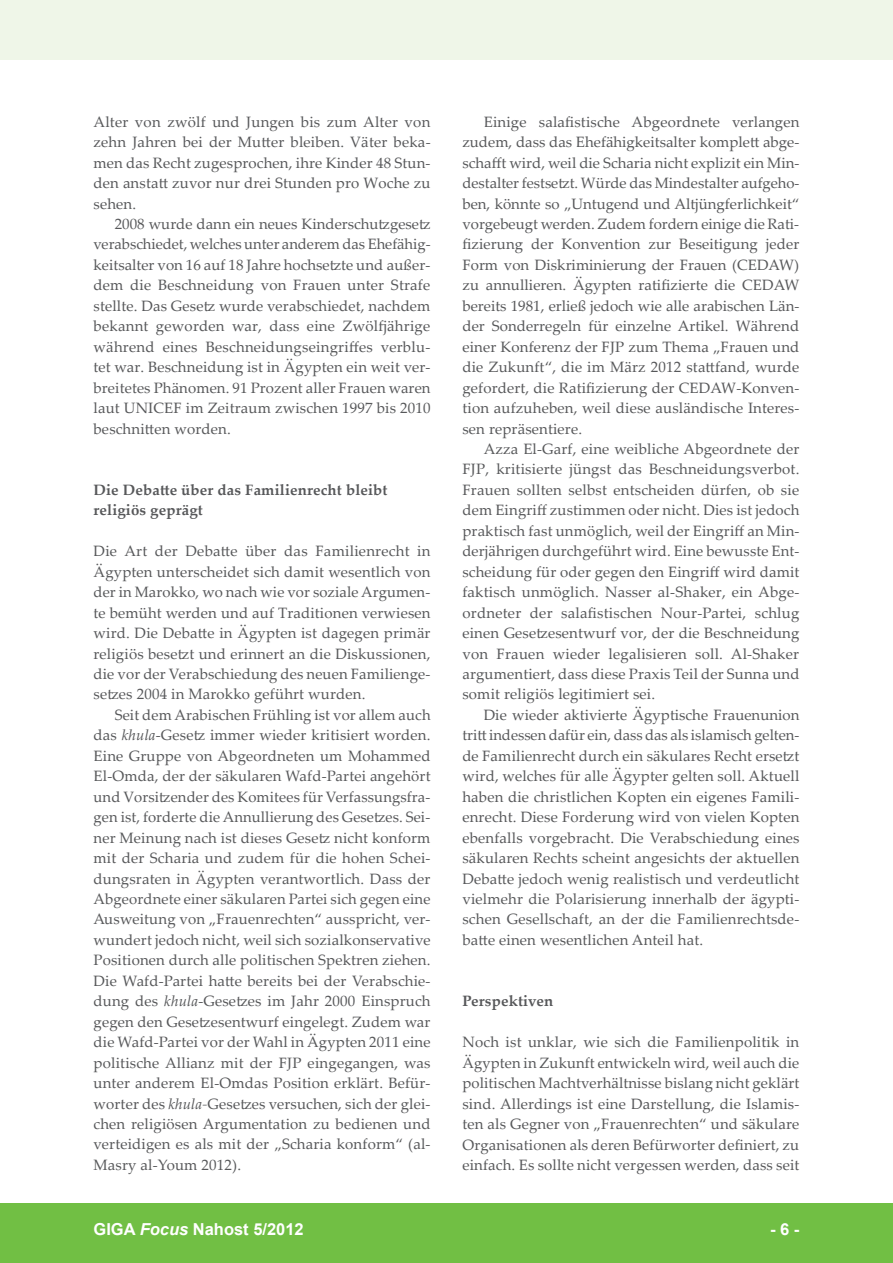
<style>
.page{position:relative;width:893px;height:1263px;background:#fff}
.page>*{position:absolute;margin:0;border:0;box-sizing:border-box;transform-origin:0 0}
.t1{font:700 16.5px "Arial";color:#fff}
.t2{font:15px/20.4px "Palatino Linotype";letter-spacing:.01em;color:#57585a;text-align:justify}
.t3{font:700 15px/20.4px "Palatino Linotype";letter-spacing:.01em;color:#57585a}
.s1{font-style:italic}
</style>
<div class="page">
<div style="left:0;top:1203px;width:893px;height:60px;background:#71bf44"></div>
<div style="left:0;top:0;width:893px;height:60px;background:#eff6e8"></div>
<p class="t2" style="left:94px;top:111px;width:339px">Alter von zwölf und Jungen bis zum Alter von zehn Jahren bei der Mutter bleiben. Väter beka&shy;men das Recht zugesprochen, ihre Kinder 48 Stun&shy;den anstatt zuvor nur drei Stunden pro Woche zu sehen.</p>
<p class="t2" style="left:94px;top:213px;width:339px;text-indent:21px">2008 wurde dann ein neues Kinderschutzgesetz verabschiedet, welches unter anderem das Ehefähig&shy;keitsalter von 16 auf 18 Jahre hochsetzte und außer&shy;dem die Beschneidung von Frauen unter Strafe stellte. Das Gesetz wurde verabschiedet, nachdem bekannt geworden war, dass eine Zwölfjährige während eines Beschneidungseingriffes verblu&shy;tet war. Beschneidung ist in Ägypten ein weit ver&shy;breitetes Phänomen. 91 Prozent aller Frauen waren laut UNICEF im Zeitraum zwischen 1997 bis 2010 beschnitten worden.</p>
<p class="t3" style="left:94px;top:479px;width:296px">Die Debatte über das Familienrecht bleibt religiös geprägt</p>
<p class="t2" style="left:94px;top:540px;width:339px">Die Art der Debatte über das Familienrecht in Ägypten unterscheidet sich damit wesentlich von der in Marokko, wo nach wie vor soziale Argumen&shy;te bemüht werden und auf Traditionen verwiesen wird. Die Debatte in Ägypten ist dagegen primär religiös besetzt und erinnert an die Diskussionen, die vor der Verabschiedung des neuen Familienge&shy;setzes 2004 in Marokko geführt wurden.</p>
<p class="t2" style="left:94px;top:704px;width:339px;text-indent:21px">Seit dem Arabischen Frühling ist vor allem auch das <span class="s1">khula</span>-Gesetz immer wieder kritisiert worden.<br>Eine Gruppe von Abgeordneten um Mohammed El-Omda, der der säkularen Wafd-Partei angehört und Vorsitzender des Komitees für Verfassungsfra&shy;gen ist, forderte die Annullierung des Gesetzes. Sei&shy;ner Meinung nach ist dieses Gesetz nicht konform mit der Scharia und zudem für die hohen Schei&shy;dungsraten in Ägypten verantwortlich. Dass der Abgeordnete einer säkularen Partei sich gegen eine Ausweitung von „Frauenrechten“ ausspricht, ver&shy;wundert jedoch nicht, weil sich sozialkonservative Positionen durch alle politischen Spektren ziehen.<br>Die Wafd-Partei hatte bereits bei der Verabschie&shy;dung des <span class="s1">khula</span>-Gesetzes im Jahr 2000 Einspruch gegen den Gesetzesentwurf eingelegt. Zudem war die Wafd-Partei vor der Wahl in Ägypten 2011 eine politische Allianz mit der FJP eingegangen, was unter anderem El-Omdas Position erklärt. Befür&shy;worter des <span class="s1">khula-</span>Gesetzes versuchen, sich der glei&shy;chen religiösen Argumentation zu bedienen und verteidigen es als mit der „Scharia konform“ (al-Masry al-Youm 2012).</p>
<p class="t2" style="left:462px;top:111px;width:339px;text-indent:21px">Einige salafistische Abgeordnete verlangen zudem, dass das Ehefähigkeitsalter komplett abge&shy;schafft wird, weil die Scharia nicht explizit ein Min&shy;destalter festsetzt. Würde das Mindestalter aufgeho&shy;ben, könnte so „Untugend und Altjüngferlichkeit“ vorgebeugt werden. Zudem fordern einige die Rati&shy;fizierung der Konvention zur Beseitigung jeder Form von Diskriminierung der Frauen (CEDAW) zu annullieren. Ägypten ratifizierte die CEDAW bereits 1981, erließ jedoch wie alle arabischen Län&shy;der Sonderregeln für einzelne Artikel. Während einer Konferenz der FJP zum Thema „Frauen und die Zukunft“, die im März 2012 stattfand, wurde gefordert, die Ratifizierung der CEDAW-Konven&shy;tion aufzuheben, weil diese ausländische Interes&shy;sen repräsentiere.</p>
<p class="t2" style="left:462px;top:438px;width:339px;text-indent:21px">Azza El-Garf, eine weibliche Abgeordnete der FJP, kritisierte jüngst das Beschneidungsverbot.<br>Frauen sollten selbst entscheiden dürfen, ob sie dem Eingriff zustimmen oder nicht. Dies ist jedoch praktisch fast unmöglich, weil der Eingriff an Min&shy;derjährigen durchgeführt wird. Eine bewusste Ent&shy;scheidung für oder gegen den Eingriff wird damit faktisch unmöglich. Nasser al-Shaker, ein Abge&shy;ordneter der salafistischen Nour-Partei, schlug einen Gesetzesentwurf vor, der die Beschneidung von Frauen wieder legalisieren soll. Al-Shaker argumentiert, dass diese Praxis Teil der Sunna und somit religiös legitimiert sei.</p>
<p class="t2" style="left:462px;top:704px;width:339px;text-indent:21px">Die wieder aktivierte Ägyptische Frauenunion tritt indessen dafür ein, dass das als islamisch gelten&shy;de Familienrecht durch ein säkulares Recht ersetzt wird, welches für alle Ägypter gelten soll. Aktuell haben die christlichen Kopten ein eigenes Famili&shy;enrecht. Diese Forderung wird von vielen Kopten ebenfalls vorgebracht. Die Verabschiedung eines säkularen Rechts scheint angesichts der aktuellen Debatte jedoch wenig realistisch und verdeutlicht vielmehr die Polarisierung innerhalb der ägypti&shy;schen Gesellschaft, an der die Familienrechtsde&shy;batte einen wesentlichen Anteil hat.</p>
<p class="t3" style="left:462px;top:990px;width:92px">Perspektiven</p>
<p class="t2" style="left:462px;top:1031px;width:339px">Noch ist unklar, wie sich die Familienpolitik in Ägypten in Zukunft entwickeln wird, weil auch die politischen Machtverhältnisse bislang nicht geklärt sind. Allerdings ist eine Darstellung, die Islamis&shy;ten als Gegner von „Frauenrechten“ und säkulare Organisationen als deren Befürworter definiert, zu einfach. Es sollte nicht vergessen werden, dass seit</p>
<p class="t1" style="left:94px;top:1218px;width:212px">GIGA <span class="s1">Focus</span> Nahost 5/2012</p>
<p class="t1" style="left:770px;top:1218px;width:31px">- 6 -</p>
</div>
